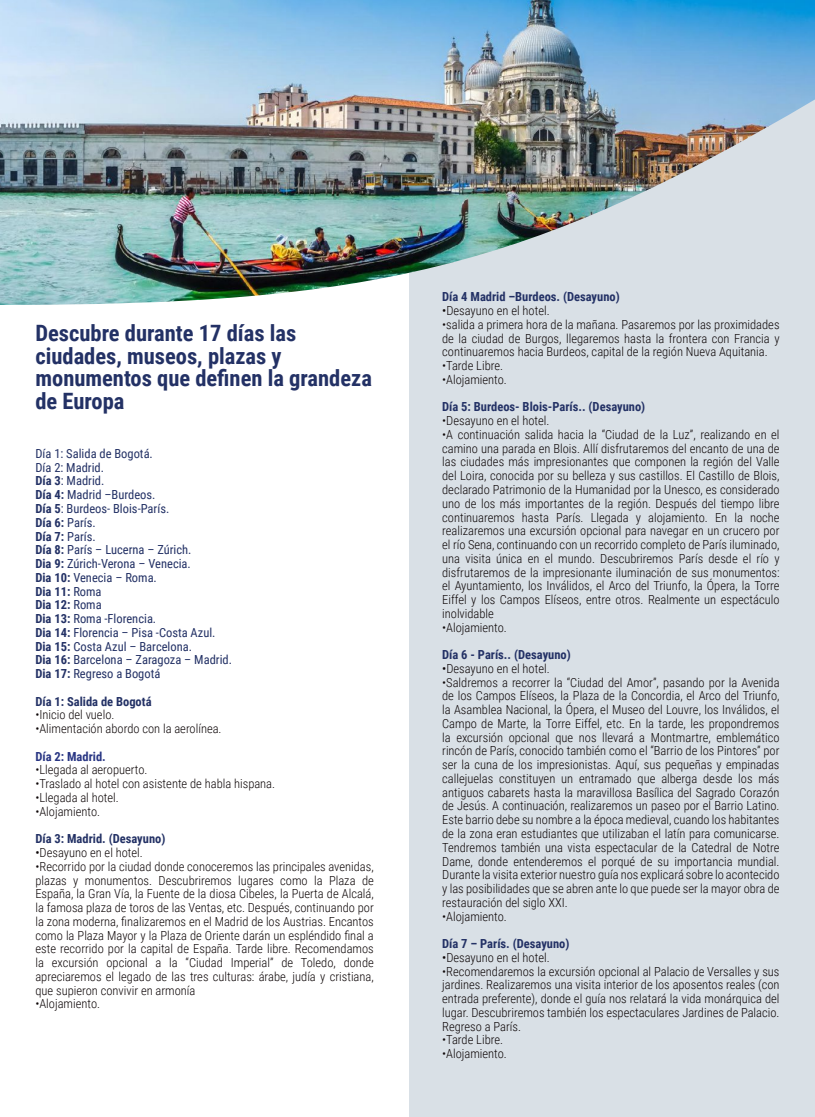
<style>
.page{position:relative;width:815px;height:1117px;background:#fff}
.page>*{position:absolute;margin:0;border:0;box-sizing:border-box;transform-origin:0 0}
.t1{font:700 22.5px/22.5px "Roboto Condensed";color:#233165}
.t2{font:300 12.5px/13.8px "Roboto Condensed";color:#0c0506;text-align:justify}
.t3{font:12.5px/13.8px "Roboto Condensed";color:#233165}
.t4{font:700 12.5px "Roboto Condensed";color:#233165}
.t5{font:700 12.5px "Roboto Condensed";color:#283583}
.s1{font-weight:700}
.s2{font-weight:400}
</style>
<div class="page">
<div style="left:409px;top:11px;width:406px;height:1105px;background:#d9e0e6"></div>
<img style="left:0;top:0;width:815px;height:305px">
<h1 class="t1" style="left:35px;top:321px;width:338px">Descubre durante 17 días las ciudades, museos, plazas y monumentos que definen la grandeza de Europa</h1>
<p class="t3" style="left:35px;top:446px;width:198px">Día 1: Salida de Bogotá.<br>Día 2: Madrid.<br><span class="s1">Día 3</span>: Madrid.<br><span class="s1">Día 4:</span> Madrid –Burdeos.<br><span class="s1">Día 5</span>: Burdeos- Blois-París.<br><span class="s1">Día 6:</span> París.<br><span class="s1">Día 7:</span> París.<br><span class="s1">Día 8:</span> París – Lucerna – Zúrich.<br><span class="s1">Dia 9:</span> Zúrich-Verona – Venecia.<br><span class="s1">Dia 10:</span> Venecia – Roma.<br><span class="s1">Dia 11:</span> Roma<br><span class="s1">Dia 12:</span> Roma<br><span class="s1">Dia 13:</span> Roma -Florencia.<br><span class="s1">Dia 14:</span> Florencia – Pisa -Costa Azul.<br><span class="s1">Dia 15:</span> Costa Azul – Barcelona.<br><span class="s1">Dia 16:</span> Barcelona – Zaragoza – Madrid.<br><span class="s1">Dia 17:</span> Regreso a Bogotá</p>
<p class="t4" style="left:35px;top:692px;width:118px">Día 1: Salida de Bogotá</p>
<p class="t2" style="left:35px;top:707px;width:81px">•Inicio del vuelo.</p>
<p class="t2" style="left:35px;top:721px;width:188px">•Alimentación abordo con la aerolínea.</p>
<p class="t5" style="left:35px;top:747px;width:72px">Día 2: Madrid.</p>
<p class="t2" style="left:35px;top:762px;width:114px">•Llegada al aeropuerto.</p>
<p class="t2" style="left:35px;top:776px;width:241px">•Traslado al hotel con asistente de habla hispana.</p>
<p class="t2" style="left:35px;top:790px;width:85px">•Llegada al hotel.</p>
<p class="t2" style="left:35px;top:803px;width:66px">•Alojamiento.</p>
<p class="t4" style="left:35px;top:829px;width:131px">Día 3: Madrid. (Desayuno)</p>
<p class="t2" style="left:35px;top:845px;width:109px"><span class="s2">•</span>Desayuno en el hotel.</p>
<p class="t2" style="left:35px;top:858px;width:340px">•Recorrido por la ciudad donde conoceremos las principales avenidas, plazas y monumentos. Descubriremos lugares como la Plaza de España, la Gran Vía, la Fuente de la diosa Cibeles, la Puerta de Alcalá, la famosa plaza de toros de las Ventas, etc. Después, continuando por la zona moderna, finalizaremos en el Madrid de los Austrias. Encantos como la Plaza Mayor y la Plaza de Oriente darán un espléndido final a este recorrido por la capital de España. Tarde libre. Recomendamos la excursión opcional a la “Ciudad Imperial” de Toledo, donde apreciaremos el legado de las tres culturas: árabe, judía y cristiana, que supieron convivir en armonía</p>
<p class="t2" style="left:35px;top:996px;width:66px">•Alojamiento.</p>
<p class="t4" style="left:442px;top:288px;width:179px">Día 4 Madrid –Burdeos. (Desayuno)</p>
<p class="t2" style="left:442px;top:303px;width:109px"><span class="s2">•</span>Desayuno en el hotel.</p>
<p class="t2" style="left:442px;top:317px;width:339px">•salida a primera hora de la mañana. Pasaremos por las proximidades de la ciudad de Burgos, llegaremos hasta la frontera con Francia y continuaremos hacia Burdeos, capital de la región Nueva Aquitania.</p>
<p class="t2" style="left:442px;top:358px;width:62px">•Tarde Libre.</p>
<p class="t2" style="left:442px;top:372px;width:66px">•Alojamiento.</p>
<p class="t4" style="left:442px;top:398px;width:205px">Día 5: Burdeos- Blois-París.. (Desayuno)</p>
<p class="t2" style="left:442px;top:413px;width:109px">•Desayuno en el hotel.</p>
<p class="t2" style="left:442px;top:427px;width:339px">•A continuación salida hacia la “Ciudad de la Luz”, realizando en el camino una parada en Blois. Allí disfrutaremos del encanto de una de las ciudades más impresionantes que componen la región del Valle del Loira, conocida por su belleza y sus castillos. El Castillo de Blois, declarado Patrimonio de la Humanidad por la Unesco, es considerado uno de los más importantes de la región. Después del tiempo libre continuaremos hasta París. Llegada y alojamiento. En la noche realizaremos una excursión opcional para navegar en un crucero por el río Sena, continuando con un recorrido completo de París iluminado, una visita única en el mundo. Descubriremos París desde el río y disfrutaremos de la impresionante iluminación de sus monumentos: el Ayuntamiento, los Inválidos, el Arco del Triunfo, la Ópera, la Torre Eiffel y los Campos Elíseos, entre otros. Realmente un espectáculo inolvidable</p>
<p class="t2" style="left:442px;top:619px;width:66px">•Alojamiento.</p>
<p class="t4" style="left:442px;top:645px;width:130px">Día 6 - París.. (Desayuno)</p>
<p class="t2" style="left:442px;top:661px;width:109px"><span class="s2">•</span>Desayuno en el hotel.</p>
<p class="t2" style="left:442px;top:674px;width:339px">•Saldremos a recorrer la “Ciudad del Amor”, pasando por la Avenida de los Campos Elíseos, la Plaza de la Concordia, el Arco del Triunfo, la Asamblea Nacional, la Ópera, el Museo del Louvre, los Inválidos, el Campo de Marte, la Torre Eiffel, etc. En la tarde, les propondremos la excursión opcional que nos llevará a Montmartre, emblemático rincón de París, conocido también como el “Barrio de los Pintores” por ser la cuna de los impresionistas. Aquí, sus pequeñas y empinadas callejuelas constituyen un entramado que alberga desde los más antiguos cabarets hasta la maravillosa Basílica del Sagrado Corazón de Jesús. A continuación, realizaremos un paseo por el Barrio Latino.<br>Este barrio debe su nombre a la época medieval, cuando los habitantes de la zona eran estudiantes que utilizaban el latín para comunicarse.<br>Tendremos también una vista espectacular de la Catedral de Notre Dame, donde entenderemos el porqué de su importancia mundial.<br>Durante la visita exterior nuestro guía nos explicará sobre lo acontecido y las posibilidades que se abren ante lo que puede ser la mayor obra de restauración del siglo XXI.</p>
<p class="t2" style="left:442px;top:908px;width:66px">•Alojamiento.</p>
<p class="t4" style="left:442px;top:934px;width:129px">Día 7 – París. (Desayuno)</p>
<p class="t2" style="left:442px;top:949px;width:109px"><span class="s2">•</span>Desayuno en el hotel.</p>
<p class="t2" style="left:442px;top:963px;width:339px">•Recomendaremos la excursión opcional al Palacio de Versalles y sus jardines. Realizaremos una visita interior de los aposentos reales (con entrada preferente), donde el guía nos relatará la vida monárquica del lugar. Descubriremos también los espectaculares Jardines de Palacio.<br>Regreso a París.</p>
<p class="t2" style="left:442px;top:1032px;width:62px">•Tarde Libre.</p>
<p class="t2" style="left:442px;top:1046px;width:66px">•Alojamiento.</p>
</div>
